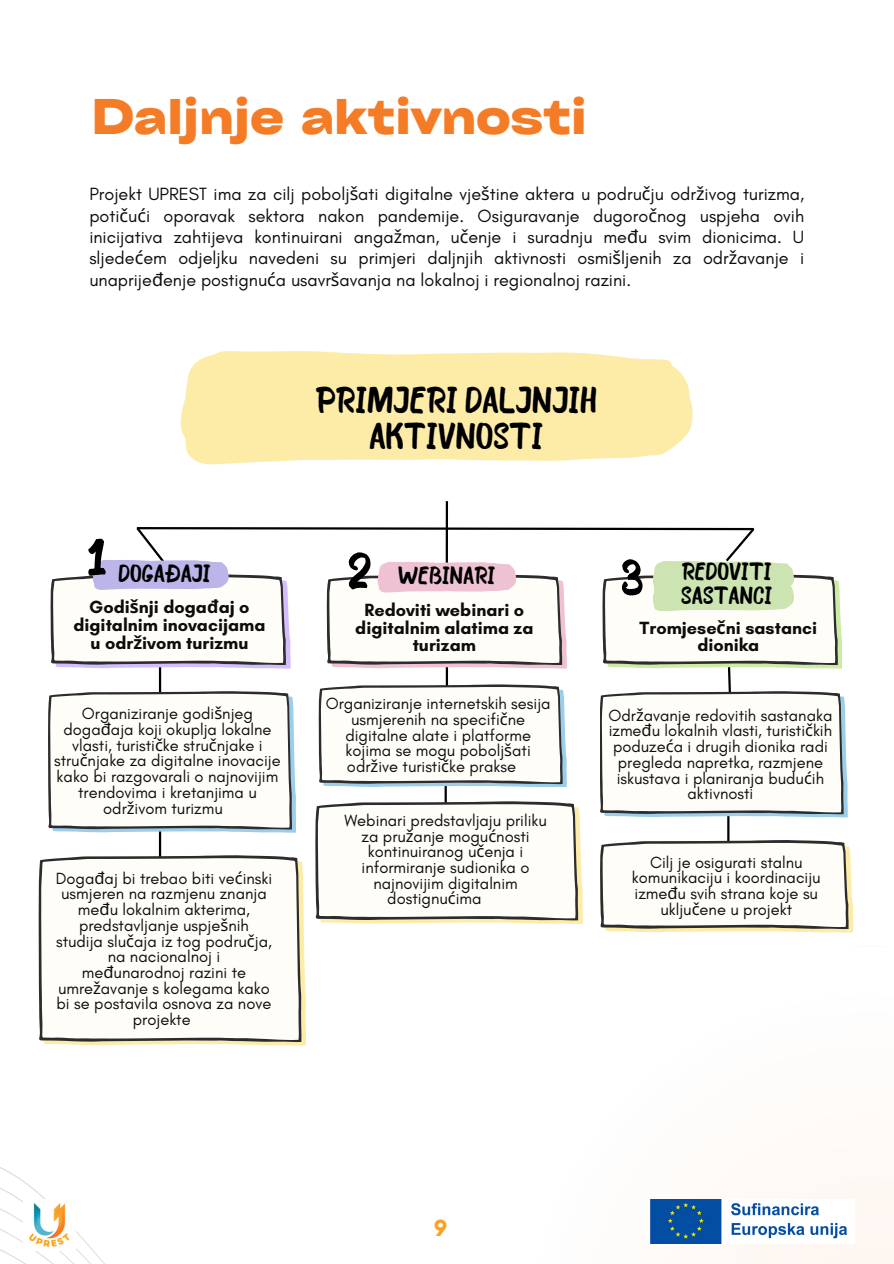
<style>
.page{position:relative;width:894px;height:1264px;background:#fff}
.page>*{position:absolute;margin:0;border:0;box-sizing:border-box;transform-origin:0 0}
.t1{font:700 expanded 48px "Cy Grotesk";color:#f57c26}
.t2{font:36px/36px "Bosk";color:#000;text-align:center}
.t3{font:24px/23.7px "Bosk";color:#000}
.t4{font:700 24px "Glacial Indifference";color:#fba321}
.t5{font:18px/21.3px "Glacial Indifference";color:#0f0c0b;text-align:justify}
.t6{font:700 18px/17.5px "Glacial Indifference";color:#0f0c0b;text-align:center}
.t7{font:16.5px/15.8px "Glacial Indifference";color:#0f0c0b;text-align:center}
.s1{font-family:"Noto Sans"}
</style>
<div class="page">
<hr style="left:445px;top:501px;width:3px;height:82px;background:#000">
<svg style="left:180px;top:351px;width:513px;height:114px;fill:#fdeca8"></svg>
<svg style="left:44px;top:932px;width:262px;height:113px"></svg>
<svg style="left:39px;top:859px;width:262px;height:183px"></svg>
<svg style="left:650px;top:946px;width:243px;height:317px"></svg>
<svg style="left:0;top:1167px;width:104px;height:96px"></svg>
<img style="left:650px;top:1199px;width:204px;height:43px">
<img style="left:24px;top:1199px;width:51px;height:51px">
<svg style="left:48px;top:525px;width:805px;height:407px"></svg>
<h1 class="t1" style="left:92px;top:86px;width:496px">Daljnje aktivnosti</h1>
<p class="t5" style="left:89px;top:183px;width:716px">Projekt UPREST ima za cilj pobolj<span class="s1">š</span>ati digitalne vje<span class="s1">š</span>tine aktera u podru<span class="s1">č</span>ju odr<span class="s1">ž</span>ivog turizma, poti<span class="s1">č</span>u<span class="s1">ć</span>i oporavak sektora nakon pandemije. Osiguravanje dugoro<span class="s1">č</span>nog uspjeha ovih inicijativa zahtijeva kontinuirani anga<span class="s1">ž</span>man, u<span class="s1">č</span>enje i suradnju me<span class="s1">đ</span>u svim dionicima. U sljede<span class="s1">ć</span>em odjeljku navedeni su primjeri daljnjih aktivnosti osmi<span class="s1">š</span>ljenih za odr<span class="s1">ž</span>avanje i unaprije<span class="s1">đ</span>enje postignu<span class="s1">ć</span>a usavr<span class="s1">š</span>avanja na lokalnoj i regionalnoj razini.</p>
<p class="t2" style="left:315px;top:386px;width:283px">PRIMJERI DALJNJIH<br>AKTIVNOSTI</p>
<h2 class="t3" style="left:119px;top:564px;width:94px">DOGAĐAJI</h2>
<p class="t6" style="left:73px;top:598px;width:193px;line-height:18px">Godi<span class="s1">š</span>nji doga<span class="s1">đ</span>aj o digitalnim inovacijama u odr<span class="s1">ž</span>ivom turizmu</p>
<p class="t7" style="left:54px;top:705px;width:228px">Organiziranje godi<span class="s1">š</span>njeg doga<span class="s1">đ</span>aja koji okuplja lokalne vlasti, turisti<span class="s1">č</span>ke stru<span class="s1">č</span>njake i stru<span class="s1">č</span>njake za digitalne inovacije kako bi razgovarali o najnovijim trendovima i kretanjima u odr<span class="s1">ž</span>ivom turizmu</p>
<p class="t7" style="left:56px;top:870px;width:218px">Doga<span class="s1">đ</span>aj bi trebao biti ve<span class="s1">ć</span>inski usmjeren na razmjenu znanja me<span class="s1">đ</span>u lokalnim akterima, predstavljanje uspje<span class="s1">š</span>nih studija slu<span class="s1">č</span>aja iz tog podru<span class="s1">č</span>ja, na nacionalnoj i me<span class="s1">đ</span>unarodnoj razini te umre<span class="s1">ž</span>avanje s kolegama kako bi se postavila osnova za nove projekte</p>
<p class="t3" style="left:398px;top:565px;width:99px">WEBINARI</p>
<p class="t6" style="left:355px;top:601px;width:179px">Redoviti webinari o digitalnim alatima za turizam</p>
<h3 class="t7" style="left:325px;top:695px;width:226px">Organiziranje internetskih sesija</h3>
<h3 class="t7" style="left:351px;top:711px;width:175px">usmjerenih na specifi<span class="s1">č</span>ne</h3>
<h3 class="t7" style="left:345px;top:727px;width:187px">digitalne alate i platforme</h3>
<h3 class="t7" style="left:345px;top:742px;width:187px">kojima se mogu pobolj<span class="s1">š</span>ati</h3>
<h3 class="t7" style="left:347px;top:758px;width:170px">odr<span class="s1">ž</span>ive turisti<span class="s1">č</span>ke prakse</h3>
<p class="t7" style="left:344px;top:812px;width:204px">Webinari predstavljaju priliku</p>
<p class="t7" style="left:361px;top:828px;width:169px">za pru<span class="s1">ž</span>anje mogu<span class="s1">ć</span>nosti</p>
<p class="t7" style="left:368px;top:843px;width:157px">kontinuiranog u<span class="s1">č</span>enja i</p>
<p class="t7" style="left:361px;top:859px;width:169px">informiranje sudionika o</p>
<p class="t7" style="left:373px;top:875px;width:146px">najnovijim digitalnim</p>
<p class="t7" style="left:387px;top:890px;width:96px">dostignu<span class="s1">ć</span>ima</p>
<h3 class="t3" style="left:681px;top:562px;width:92px">REDOVITI<br>SASTANCI</h3>
<p class="t6" style="left:639px;top:619px;width:179px">Tromjese<span class="s1">č</span>ni sastanci dionika</p>
<p class="t7" style="left:608px;top:707px;width:225px">Odr<span class="s1">ž</span>avanje redovitih sastanaka izme<span class="s1">đ</span>u lokalnih vlasti, turisti<span class="s1">č</span>kih poduze<span class="s1">ć</span>a i drugih dionika radi pregleda napretka, razmjene iskustava i planiranja budu<span class="s1">ć</span>ih aktivnosti</p>
<p class="t7" style="left:631px;top:853px;width:190px">Cilj je osigurati stalnu komunikaciju i koordinaciju izme<span class="s1">đ</span>u svih strana koje su uklju<span class="s1">č</span>ene u projekt</p>
<p class="t4" style="left:434px;top:1213px;width:15px">9</p>
</div>
